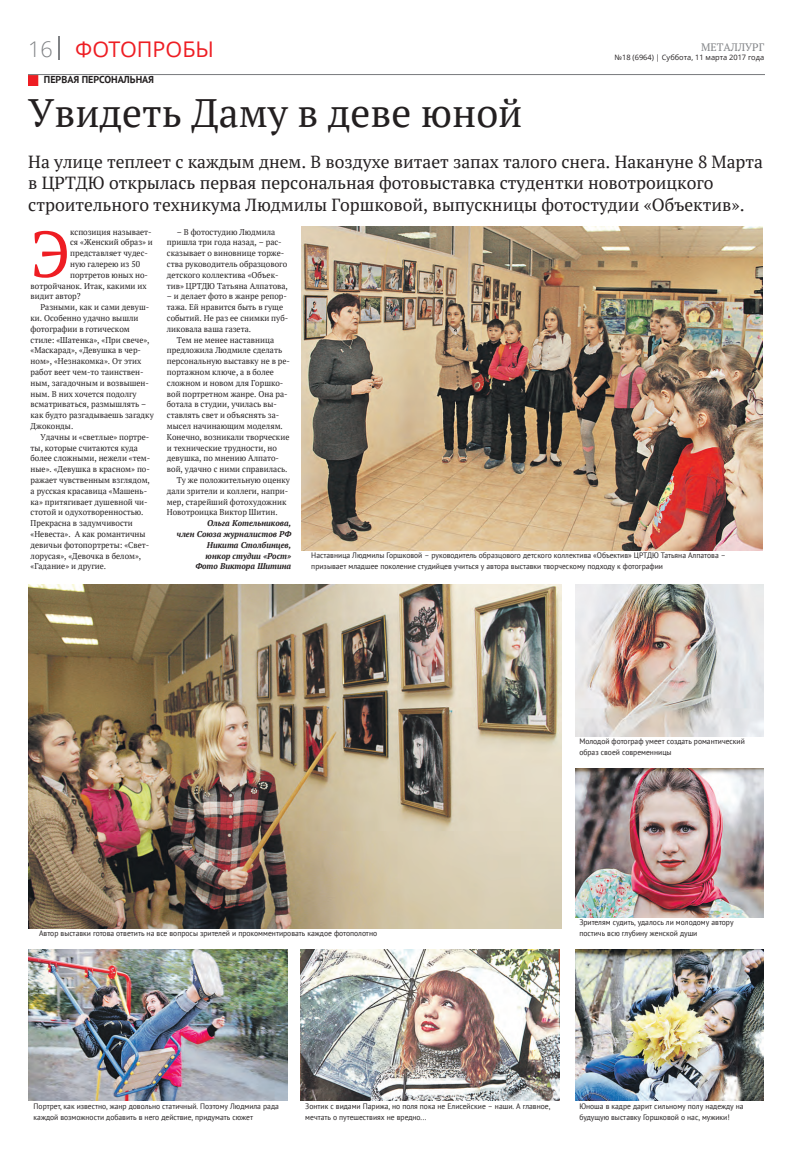
<style>
.page{position:relative;width:794px;height:1157px;background:#fff}
.page>*{position:absolute;margin:0;border:0;box-sizing:border-box;transform-origin:0 0}
.t1{font:64.8px "PT Serif";color:#ee1d23;scale:.96 1}
.t2{font:39.6px "PT Serif";color:#231f20}
.t3{font:21.6px "Open Sans";color:#ee1d23}
.t4{font:17.5px/21.6px "PT Serif";color:#231f20}
.t5{font:10.8px "PT Serif";color:#808285}
.t6{font:700 10.1px "PT Sans";color:#231f20}
.t7{font:8.4px/10.8px "PT Serif";color:#231f20;scale:.96 1}
.t8{font:italic 700 8.4px/10.8px "PT Serif";color:#231f20;text-align:right;scale:.96 1}
.t9{font:7.9px/10.8px "PT Sans";color:#231f20;scale:.96 1}
.t10{font:7.4px "Open Sans";color:#231f20}
.s1{color:#808285}
</style>
<div class="page">
<svg style="left:59px;top:36px;width:1px;height:23px"></svg>
<img style="left:28px;top:75px;width:11px;height:11px">
<img style="left:302px;top:226px;width:461px;height:324px">
<img style="left:28px;top:585px;width:533px;height:343px">
<img style="left:28px;top:950px;width:260px;height:151px">
<img style="left:300px;top:950px;width:259px;height:151px">
<img style="left:576px;top:585px;width:188px;height:151px">
<img style="left:576px;top:768px;width:188px;height:149px">
<img style="left:576px;top:950px;width:188px;height:151px">
<h3 class="t3" style="left:28px;top:34px;width:187px"><span class="s1">16</span> ФОТОПРОБЫ</h3>
<p class="t5" style="left:701px;top:40px;width:64px">МЕТАЛЛУРГ</p>
<p class="t10" style="left:615px;top:52px;width:151px">№18 (6964) | Суббота, 11 марта 2017 года</p>
<p class="t6" style="left:44px;top:74px;width:112px">ПЕРВАЯ ПЕРСОНАЛЬНАЯ</p>
<h2 class="t2" style="left:28px;top:87px;width:496px">Увидеть Даму в деве юной</h2>
<p class="t4" style="left:28px;top:150px;width:736px">На улице теплеет с каждым днем. В воздухе витает запах талого снега. Накануне 8 Марта в ЦРТДЮ открылась первая персональная фотовыставка студентки новотроицкого строительного техникума Людмилы Горшковой, выпускницы фотостудии «Объектив».</p>
<h1 class="t1" style="left:31px;top:211px;width:43px">Э</h1>
<p class="t7" style="left:70px;top:226px;width:86px">кспозиция называет-</p>
<p class="t7" style="left:167px;top:226px;width:127px;text-indent:10px">– В фотостудию Людмила пришла три года назад, – рас&shy;сказывает о виновнице торже&shy;ства руководитель образцового детского коллектива «Объек&shy;тив» ЦРТДЮ Татьяна Алпатова,</p>
<p class="t7" style="left:167px;top:291px;width:127px">– и делает фото в жанре репор-</p>
<p class="t7" style="left:167px;top:302px;width:123px">тажа. Ей нравится быть в гуще</p>
<p class="t7" style="left:167px;top:312px;width:128px">событий. Не раз ее снимки пуб-</p>
<p class="t7" style="left:167px;top:323px;width:89px">ликовала ваша газета.</p>
<p class="t7" style="left:177px;top:334px;width:103px">Тем не менее наставница</p>
<p class="t7" style="left:167px;top:345px;width:122px">предложила Людмиле сделать</p>
<p class="t7" style="left:167px;top:356px;width:130px">персональную выставку не в ре-</p>
<p class="t7" style="left:167px;top:366px;width:113px">портажном ключе, а в более</p>
<p class="t7" style="left:167px;top:377px;width:123px">сложном и новом для Горшко-</p>
<p class="t7" style="left:167px;top:388px;width:127px">вой портретном жанре. Она ра-</p>
<p class="t7" style="left:167px;top:399px;width:116px">ботала в студии, училась вы-</p>
<p class="t7" style="left:167px;top:410px;width:119px">ставлять свет и объяснять за-</p>
<p class="t7" style="left:167px;top:420px;width:122px">мысел начинающим моделям.</p>
<p class="t7" style="left:167px;top:431px;width:129px">Конечно, возникали творческие</p>
<p class="t7" style="left:167px;top:442px;width:116px">и технические трудности, но</p>
<p class="t7" style="left:167px;top:453px;width:118px">девушка, по мнению Алпато-</p>
<p class="t7" style="left:167px;top:464px;width:127px">вой, удачно с ними справилась.</p>
<p class="t7" style="left:177px;top:474px;width:119px">Ту же положительную оценку</p>
<p class="t7" style="left:167px;top:485px;width:128px">дали зрители и коллеги, напри-</p>
<p class="t7" style="left:167px;top:496px;width:126px">мер, старейший фотохудожник</p>
<p class="t7" style="left:167px;top:507px;width:117px">Новотроицка Виктор Шитин.</p>
<p class="t8" style="left:177px;top:518px;width:120px">Ольга Котельникова,<br>член Союза журналистов РФ<br>Никита Столбинцев,<br>юнкор студии «Рост»<br>Фото Виктора Шитина</p>
<p class="t7" style="left:70px;top:237px;width:88px">ся «Женский образ» и</p>
<p class="t7" style="left:70px;top:248px;width:83px">представляет чудес-</p>
<p class="t7" style="left:70px;top:258px;width:74px">ную галерею из 50</p>
<p class="t7" style="left:70px;top:269px;width:83px">портретов юных но-</p>
<p class="t7" style="left:31px;top:280px;width:122px">вотройчанок. Итак, какими их</p>
<p class="t7" style="left:31px;top:291px;width:54px">видит автор?</p>
<p class="t7" style="left:40px;top:302px;width:115px">Разными, как и сами девуш-</p>
<p class="t7" style="left:31px;top:312px;width:114px">ки. Особенно удачно вышли</p>
<p class="t7" style="left:31px;top:323px;width:105px">фотографии в готическом</p>
<p class="t7" style="left:31px;top:334px;width:125px">стиле: «Шатенка», «При свече»,</p>
<p class="t7" style="left:31px;top:345px;width:117px">«Маскарад», «Девушка в чер-</p>
<p class="t7" style="left:31px;top:356px;width:117px">ном», «Незнакомка». От этих</p>
<p class="t7" style="left:31px;top:366px;width:119px">работ веет чем-то таинствен-</p>
<p class="t7" style="left:31px;top:377px;width:125px">ным, загадочным и возвышен-</p>
<p class="t7" style="left:31px;top:388px;width:112px">ным. В них хочется подолгу</p>
<p class="t7" style="left:31px;top:399px;width:122px">всматриваться, размышлять –</p>
<p class="t7" style="left:31px;top:410px;width:130px">как будто разгадываешь загадку</p>
<p class="t7" style="left:31px;top:420px;width:46px">Джоконды.</p>
<p class="t7" style="left:40px;top:431px;width:115px">Удачны и «светлые» портре-</p>
<p class="t7" style="left:31px;top:442px;width:113px">ты, которые считаются куда</p>
<p class="t7" style="left:31px;top:453px;width:126px">более сложными, нежели «тем-</p>
<p class="t7" style="left:31px;top:464px;width:126px">ные». «Девушка в красном» по-</p>
<p class="t7" style="left:31px;top:474px;width:126px">ражает чувственным взглядом,</p>
<p class="t7" style="left:31px;top:485px;width:123px">а русская красавица «Машень-</p>
<p class="t7" style="left:31px;top:496px;width:124px">ка» притягивает душевной чи-</p>
<p class="t7" style="left:31px;top:507px;width:119px">стотой и одухотворенностью.</p>
<p class="t7" style="left:31px;top:518px;width:108px">Прекрасна в задумчивости</p>
<p class="t7" style="left:31px;top:528px;width:121px">«Невеста». А как романтичны</p>
<p class="t7" style="left:31px;top:539px;width:125px">девичьи фотопортреты: «Свет-</p>
<p class="t7" style="left:31px;top:550px;width:117px">лорусая», «Девочка в белом»,</p>
<p class="t7" style="left:31px;top:561px;width:80px">«Гадание» и другие.</p>
<p class="t9" style="left:311px;top:550px;width:433px">Наставница Людмилы Горшковой – руководитель образцового детского коллектива «Объектив» ЦРТДЮ Татьяна Алпатова – призывает младшее поколение студийцев учиться у автора выставки творческому подходу к фотографии</p>
<p class="t9" style="left:39px;top:928px;width:354px">Автор выставки готова ответить на все вопросы зрителей и прокомментировать каждое фотополотно</p>
<p class="t9" style="left:579px;top:736px;width:174px">Молодой фотограф умеет создать романтический образ своей современницы</p>
<p class="t9" style="left:579px;top:917px;width:162px">Зрителям судить, удалось ли молодому автору постичь всю глубину женской души</p>
<p class="t9" style="left:34px;top:1101px;width:257px">Портрет, как известно, жанр довольно статичный. Поэтому Людмила рада каждой возможности добавить в него действие, придумать сюжет</p>
<p class="t9" style="left:305px;top:1101px;width:257px">Зонтик с видами Парижа, но поля пока не Елисейские – наши. А главное, мечтать о путешествиях не вредно...</p>
<p class="t9" style="left:579px;top:1101px;width:173px">Юноша в кадре дарит сильному полу надежду на будущую выставку Горшковой о нас, мужики!</p>
</div>
